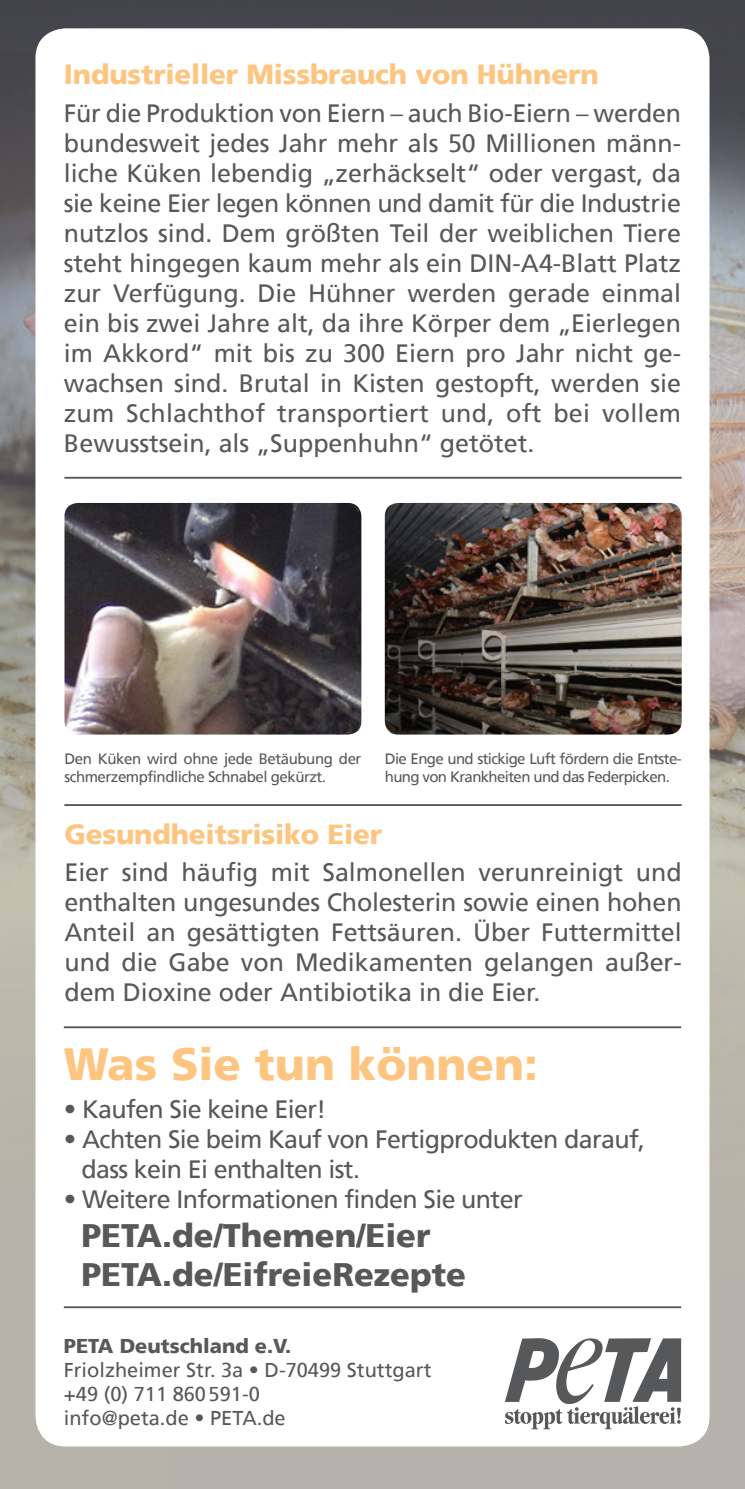
<style>
.page{position:relative;width:745px;height:1489px;background:#fff}
.page>*{position:absolute;margin:0;border:0;box-sizing:border-box;transform-origin:0 0}
.t1{font:900 45px "Frutiger";color:#fdc580}
.t2{font:900 32.5px/39px "Frutiger";color:#57585a}
.t3{font:900 27.5px "Frutiger";letter-spacing:-.005em;color:#fdc580}
.t4{font:25px/30px "Frutiger";letter-spacing:-.025em;color:#57585a;text-align:justify}
.t5{font:20px/24px "Frutiger";color:#57585a}
.t6{font:900 20px "Frutiger";color:#57585a}
.t7{font:15px/18px "Frutiger";letter-spacing:-.04em;color:#57585a}
</style>
<div class="page">
<img style="left:166px;top:0;width:578px;height:1225px">
<img style="left:0;top:0;width:166px;height:1488px">
<div style="left:165px;top:1225px;width:579px;height:263px;background:#b6b1aa"></div>
<div style="left:35px;top:28px;width:674px;height:1418px;background:#fff;border-radius:30px"></div>
<svg style="left:505px;top:1338px;width:175px;height:91px"></svg>
<hr style="left:64px;top:1306px;width:616px;height:1px;background:#57585a">
<hr style="left:64px;top:1026px;width:616px;height:2px;background:#57585a">
<img style="left:384px;top:503px;width:297px;height:231px">
<img style="left:64px;top:503px;width:297px;height:231px">
<hr style="left:64px;top:804px;width:617px;height:2px;background:#57585a">
<hr style="left:64px;top:477px;width:617px;height:1px;background:#57585a">
<p class="t3" style="left:64px;top:58px;width:536px">Industrieller Missbrauch von Hühnern</p>
<p class="t4" style="left:64px;top:98px;width:618px">Für die Produktion von Eiern – auch Bio-Eiern – werden bundesweit jedes Jahr mehr als 50 Millionen männ&shy;liche Küken lebendig „zerhäckselt“ oder vergast, da sie keine Eier legen können und damit für die Industrie nutzlos sind. Dem größten Teil der weiblichen Tiere steht hingegen kaum mehr als ein DIN-A4-Blatt Platz zur Verfügung. Die Hühner werden gerade einmal ein bis zwei Jahre alt, da ihre Körper dem „Eierlegen im Akkord“ mit bis zu 300 Eiern pro Jahr nicht ge&shy;wachsen sind. Brutal in Kisten gestopft, werden sie zum Schlachthof transportiert und, oft bei vollem Bewusstsein, als „Suppenhuhn“ getötet.</p>
<p class="t7" style="left:64px;top:749px;width:298px">Den Küken wird ohne jede Betäubung der schmerzempfindliche Schnabel gekürzt.</p>
<p class="t7" style="left:384px;top:749px;width:298px">Die Enge und stickige Luft fördern die Entste&shy;hung von Krankheiten und das Federpicken.</p>
<p class="t3" style="left:64px;top:817px;width:319px">Gesundheitsrisiko Eier</p>
<p class="t4" style="left:64px;top:857px;width:618px">Eier sind häufig mit Salmonellen verunreinigt und enthalten ungesundes Cholesterin sowie einen hohen Anteil an gesättigten Fettsäuren. Über Futtermittel und die Gabe von Medikamenten gelangen außer&shy;dem Dioxine oder Antibiotika in die Eier.</p>
<h1 class="t1" style="left:64px;top:1037px;width:475px">Was Sie tun können:</h1>
<p class="t4" style="left:64px;top:1094px;width:264px">• Kaufen Sie keine Eier!</p>
<p class="t4" style="left:81px;top:1124px;width:565px;text-indent:-18px">• Achten Sie beim Kauf von Fertigprodukten darauf, dass kein Ei enthalten ist.</p>
<p class="t4" style="left:64px;top:1184px;width:460px">• Weitere Informationen finden Sie unter</p>
<h2 class="t2" style="left:81px;top:1215px;width:386px">PETA.de/Themen/Eier<br>PETA.de/EifreieRezepte</h2>
<p class="t6" style="left:64px;top:1333px;width:229px">PETA Deutschland e.V.</p>
<p class="t5" style="left:64px;top:1358px;width:369px">Friolzheimer Str. 3a • D-70499 Stuttgart +49 (0) 711 860 591-0<br>info@peta.de • PETA.de</p>
</div>
